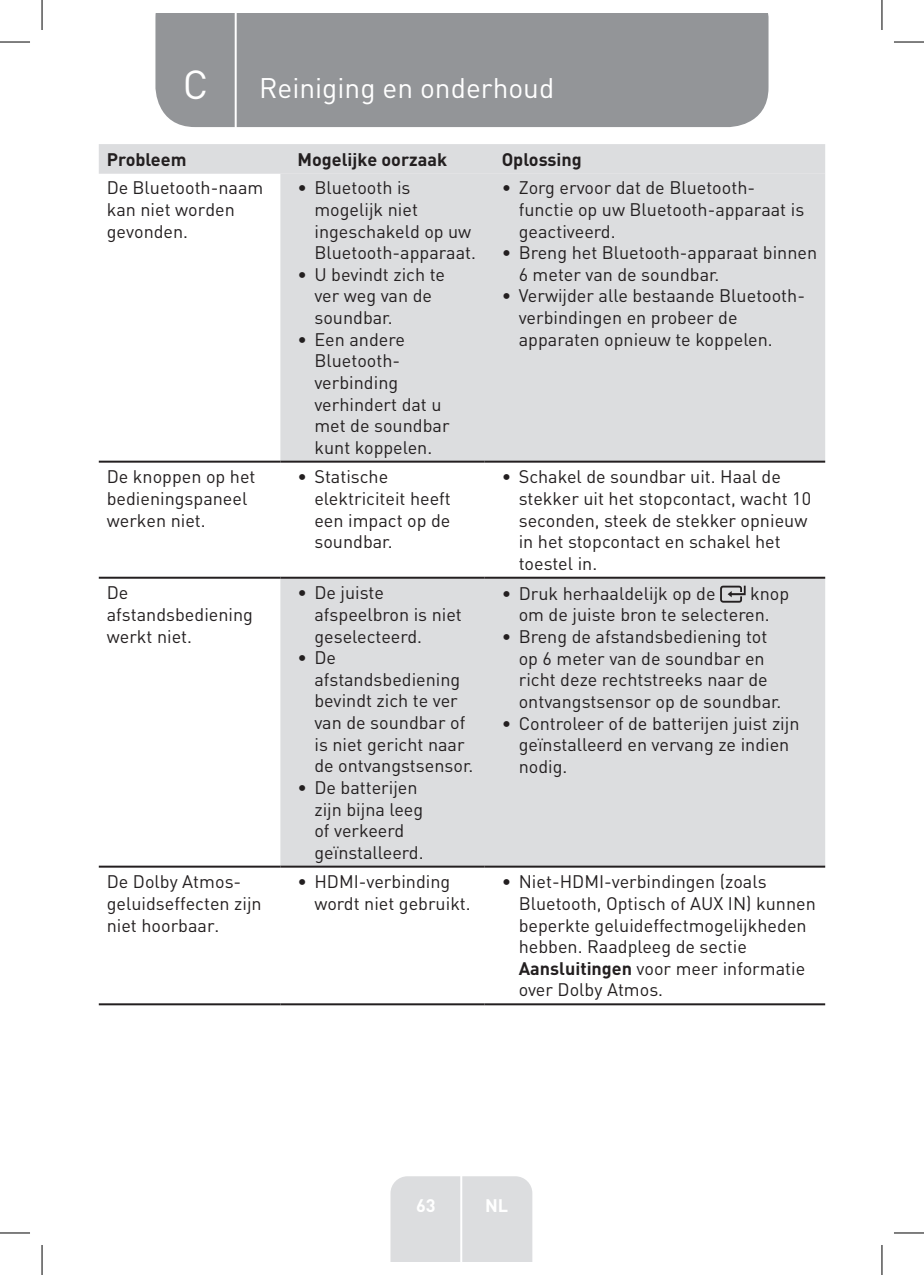
<style>
.page{position:relative;width:924px;height:1275px;background:#fff}
.page>*{position:absolute;margin:0;border:0;box-sizing:border-box;transform-origin:0 0}
.t1{font:40px "DIN Pro";color:#fff}
.TitreGauche__gabarit{font:28px "DIN Pro";color:#fff}
.Left__Table{font:18px/21.6px "DIN Pro";color:#231f20}
.Headline__Table{font:700 18px "DIN Pro";color:#231f20}
.t2{font:700 18px "DIN Pro";color:#fff}
.s1{font-weight:700}
</style>
<div class="page">
<div style="left:155px;top:14px;width:613px;height:113px;background:#939598"></div>
<div style="left:390px;top:1176px;width:142px;height:85px;background:#dcdddf"></div>
<hr style="left:460px;top:1153px;width:2px;height:108px;background:#fff">
<hr style="left:234px;top:14px;width:2px;height:116px;background:#fff">
<div style="left:99px;top:144px;width:725px;height:30px;background:#dcdddf"></div>
<svg style="left:280px;top:174px;width:544px;height:691px;fill:#dcdddf"></svg>
<hr style="left:99px;top:460px;width:181px;height:2px;background:#231f20">
<hr style="left:280px;top:460px;width:204px;height:2px;background:#231f20">
<hr style="left:484px;top:460px;width:340px;height:2px;background:#231f20">
<hr style="left:99px;top:577px;width:181px;height:2px;background:#231f20">
<hr style="left:280px;top:577px;width:204px;height:2px;background:#231f20">
<hr style="left:484px;top:577px;width:340px;height:2px;background:#231f20">
<hr style="left:99px;top:865px;width:181px;height:2px;background:#231f20">
<hr style="left:280px;top:865px;width:204px;height:2px;background:#231f20">
<hr style="left:484px;top:865px;width:340px;height:2px;background:#231f20">
<hr style="left:99px;top:1003px;width:181px;height:2px;background:#231f20">
<hr style="left:280px;top:1003px;width:204px;height:2px;background:#231f20">
<hr style="left:484px;top:1003px;width:340px;height:2px;background:#231f20">
<svg style="left:719px;top:585px;width:26px;height:17px"></svg>
<hr style="left:0;top:42px;width:30px;height:1px;background:#000">
<hr style="left:893px;top:42px;width:30px;height:1px;background:#000">
<hr style="left:0;top:1232px;width:30px;height:1px;background:#000">
<hr style="left:893px;top:1232px;width:30px;height:1px;background:#000">
<hr style="left:42px;top:0;width:1px;height:30px;background:#000">
<hr style="left:42px;top:1245px;width:1px;height:30px;background:#000">
<hr style="left:881px;top:0;width:1px;height:30px;background:#000">
<hr style="left:881px;top:1245px;width:1px;height:30px;background:#000">
<p class="t1" style="left:183px;top:57px;width:27px">C</p>
<p class="TitreGauche__gabarit" style="left:259px;top:69px;width:296px">Reiniging en onderhoud</p>
<p class="Headline__Table" style="left:107px;top:147px;width:81px">Probleem</p>
<p class="Headline__Table" style="left:297px;top:147px;width:151px">Mogelijke oorzaak</p>
<p class="Headline__Table" style="left:501px;top:147px;width:82px">Oplossing</p>
<p class="Left__Table" style="left:107px;top:176px;width:158px">De Bluetooth-naam kan niet worden gevonden.</p>
<p class="Left__Table" style="left:314px;top:176px;width:163px;text-indent:-17px">• Bluetooth is mogelijk niet ingeschakeld op uw<br>Bluetooth-apparaat.</p>
<p class="Left__Table" style="left:314px;top:263px;width:132px;text-indent:-17px">• U bevindt zich te ver weg van de soundbar.</p>
<p class="Left__Table" style="left:314px;top:328px;width:137px;text-indent:-17px">• Een andere<br>Bluetooth&shy;verbinding verhindert dat u met de soundbar kunt koppelen.</p>
<p class="Left__Table" style="left:518px;top:176px;width:287px;text-indent:-17px">• Zorg ervoor dat de Bluetooth&shy;functie op uw Bluetooth-apparaat is geactiveerd.</p>
<p class="Left__Table" style="left:518px;top:241px;width:300px;text-indent:-17px">• Breng het Bluetooth-apparaat binnen<br>6 meter van de soundbar.</p>
<p class="Left__Table" style="left:518px;top:284px;width:288px;text-indent:-17px">• Verwijder alle bestaande Bluetooth&shy;verbindingen en probeer de apparaten opnieuw te koppelen.</p>
<p class="Left__Table" style="left:107px;top:465px;width:150px">De knoppen op het bedieningspaneel werken niet.</p>
<p class="Left__Table" style="left:314px;top:465px;width:138px;text-indent:-17px">• Statische elektriciteit heeft een impact op de soundbar.</p>
<p class="Left__Table" style="left:518px;top:465px;width:294px;text-indent:-17px">• Schakel de soundbar uit. Haal de stekker uit het stopcontact, wacht 10 seconden, steek de stekker opnieuw in het stopcontact en schakel het toestel in.</p>
<p class="Left__Table" style="left:107px;top:581px;width:148px">De afstandsbediening werkt niet.</p>
<p class="Left__Table" style="left:314px;top:581px;width:149px;text-indent:-17px">• De juiste afspeelbron is niet geselecteerd.</p>
<p class="Left__Table" style="left:314px;top:646px;width:160px;text-indent:-17px">• De afstandsbediening bevindt zich te ver van de soundbar of is niet gericht naar de ontvangstsensor.</p>
<p class="Left__Table" style="left:314px;top:776px;width:110px;text-indent:-17px">• De batterijen zijn bijna leeg of verkeerd geïnstalleerd.</p>
<p class="Left__Table" style="left:501px;top:582px;width:215px">• Druk herhaaldelijk op de</p>
<p class="Left__Table" style="left:518px;top:582px;width:272px;text-indent:231px">knop om de juiste bron te selecteren.</p>
<p class="Left__Table" style="left:518px;top:625px;width:264px;text-indent:-17px">• Breng de afstandsbediening tot op 6 meter van de soundbar en richt deze rechtstreeks naar de ontvangstsensor op de soundbar.</p>
<p class="Left__Table" style="left:518px;top:711px;width:282px;text-indent:-17px">• Controleer of de batterijen juist zijn geïnstalleerd en vervang ze indien nodig.</p>
<p class="Left__Table" style="left:107px;top:870px;width:156px">De Dolby Atmos&shy;geluidseffecten zijn niet hoorbaar.</p>
<p class="Left__Table" style="left:314px;top:870px;width:158px;text-indent:-17px">• HDMI-verbinding wordt niet gebruikt.</p>
<p class="Left__Table" style="left:518px;top:870px;width:298px;text-indent:-17px">• Niet-HDMI-verbindingen (zoals<br>Bluetooth, Optisch of AUX IN) kunnen beperkte geluideffectmogelijkheden hebben. Raadpleeg de sectie<br><span class="s1">Aansluitingen</span> voor meer informatie over Dolby Atmos.</p>
<p class="t2" style="left:416px;top:1192px;width:21px">63</p>
<p class="t2" style="left:485px;top:1192px;width:25px">NL</p>
</div>
